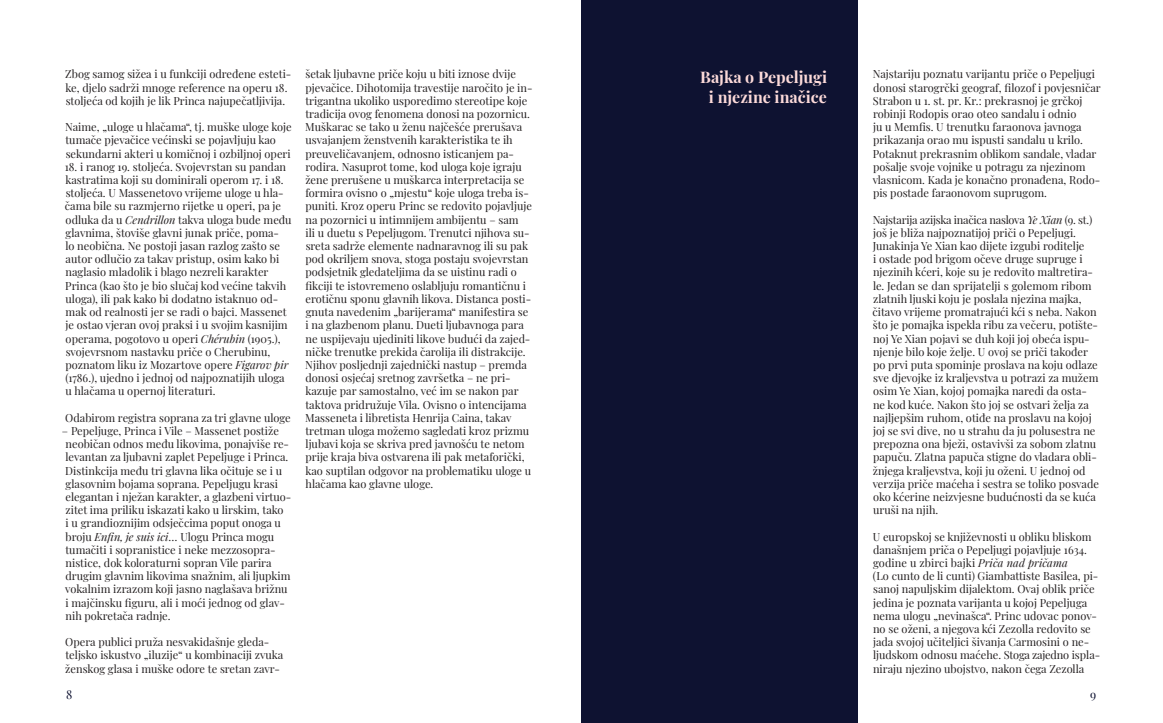
<style>
.page{position:relative;width:1163px;height:723px;background:#fff}
.page>*{position:absolute;margin:0;border:0;box-sizing:border-box;transform-origin:0 0}
.t1{font:700 16px "Playfair Display";color:#fcdad9}
.t2{font:12px "Playfair Display";color:#0e1231}
.t3{font:11px/13.2px "Playfair Display";color:#231f20}
.s1{font-style:italic}
</style>
<div class="page">
<div style="left:581px;top:0;width:276px;height:723px;background:#0e1231"></div>
<p class="t3" style="left:65px;top:67px;width:227px">Zbog samog sižea i u funkciji određene esteti&shy;ke, djelo sadrži mnoge reference na operu 18. stoljeća od kojih je lik Princa najupečatljivija.</p>
<p class="t3" style="left:65px;top:120px;width:228px">Naime, „uloge u hlačama“, tj. muške uloge koje tumače pjevačice većinski se pojavljuju kao sekundarni akteri u komičnoj i ozbiljnoj operi</p>
<p class="t3" style="left:65px;top:159px;width:228px">18. i ranog 19. stoljeća. Svojevrstan su pandan kastratima koji su dominirali operom 17. i 18. stoljeća. U Massenetovo vrijeme uloge u hla&shy;čama bile su razmjerno rijetke u operi, pa je odluka da u <span class="s1">Cendrillon</span> takva uloga bude među glavnima, štoviše glavni junak priče, poma-<br>lo neobična. Ne postoji jasan razlog zašto se autor odlučio za takav pristup, osim kako bi naglasio mladolik i blago nezreli karakter Princa (kao što je bio slučaj kod većine takvih uloga), ili pak kako bi dodatno istaknuo od&shy;mak od realnosti jer se radi o bajci. Massenet je ostao vjeran ovoj praksi i u svojim kasnijim operama, pogotovo u operi <span class="s1">Chérubin</span> (1905.), svojevrsnom nastavku priče o Cherubinu, poznatom liku iz Mozartove opere <span class="s1">Figarov pir </span>(1786.), ujedno i jednoj od najpoznatijih uloga u hlačama u opernoj literaturi.</p>
<p class="t3" style="left:65px;top:410px;width:227px">Odabirom registra soprana za tri glavne uloge</p>
<p class="t3" style="left:62px;top:423px;width:231px">– Pepeljuge, Princa i Vile – Massenet postiže neobičan odnos među likovima, ponajviše re&shy;levantan za ljubavni zaplet Pepeljuge i Princa.<br>Distinkcija među tri glavna lika očituje se i u glasovnim bojama soprana. Pepeljugu krasi elegantan i nježan karakter, a glazbeni virtuo&shy;zitet ima priliku iskazati kako u lirskim, tako<br>i u grandioznijim odsječcima poput onoga u broju <span class="s1">Enfin, je suis ici</span>… Ulogu Princa mogu tumačiti i sopranistice i neke mezzosopra&shy;nistice, dok koloraturni sopran Vile parira drugim glavnim likovima snažnim, ali ljupkim vokalnim izrazom koji jasno naglašava brižnu<br>i majčinsku figuru, ali i moći jednog od glav&shy;nih pokretača radnje.</p>
<p class="t3" style="left:65px;top:634px;width:219px">Opera publici pruža nesvakidašnje gleda&shy;teljsko iskustvo „iluzije“ u kombinaciji zvuka ženskog glasa i muške odore te sretan zavr-</p>
<p class="t3" style="left:305px;top:67px;width:229px">šetak ljubavne priče koju u biti iznose dvije pjevačice. Dihotomija travestije naročito je in&shy;trigantna ukoliko usporedimo stereotipe koje tradicija ovog fenomena donosi na pozornicu.<br>Muškarac se tako u ženu najčešće prerušava usvajanjem ženstvenih karakteristika te ih preuveličavanjem, odnosno isticanjem pa&shy;rodira. Nasuprot tome, kod uloga koje igraju žene prerušene u muškarca interpretacija se formira ovisno o „mjestu“ koje uloga treba is&shy;puniti. Kroz operu Princ se redovito pojavljuje na pozornici u intimnijem ambijentu – sam<br>ili u duetu s Pepeljugom. Trenutci njihova su&shy;sreta sadrže elemente nadnaravnog ili su pak pod okriljem snova, stoga postaju svojevrstan podsjetnik gledateljima da se uistinu radi o fikciji te istovremeno oslabljuju romantičnu i erotičnu sponu glavnih likova. Distanca posti&shy;gnuta navedenim „barijerama“ manifestira se i na glazbenom planu. Dueti ljubavnoga para ne uspijevaju ujediniti likove budući da zajed&shy;ničke trenutke prekida čarolija ili distrakcije.<br>Njihov posljednji zajednički nastup – premda donosi osjećaj sretnog završetka – ne pri&shy;kazuje par samostalno, već im se nakon par taktova pridružuje Vila. Ovisno o intencijama Masseneta i libretista Henrija Caina, takav tretman uloga možemo sagledati kroz prizmu ljubavi koja se skriva pred javnošću te netom prije kraja biva ostvarena ili pak metaforički, kao suptilan odgovor na problematiku uloge u hlačama kao glavne uloge.</p>
<p class="t3" style="left:872px;top:67px;width:229px">Najstariju poznatu varijantu priče o Pepeljugi donosi starogrčki geograf, filozof i povjesničar</p>
<p class="t1" style="left:700px;top:65px;width:128px">Bajka o Pepeljugi</p>
<p class="t1" style="left:708px;top:85px;width:119px">i njezine inačice</p>
<p class="t3" style="left:872px;top:93px;width:229px">Strabon u 1. st. pr. Kr.: prekrasnoj je grčkoj robinji Rodopis orao oteo sandalu i odnio<br>ju u Memfis. U trenutku faraonova javnoga prikazanja orao mu ispusti sandalu u krilo.<br>Potaknut prekrasnim oblikom sandale, vladar pošalje svoje vojnike u potragu za njezinom vlasnicom. Kada je konačno pronađena, Rodo&shy;pis postade faraonovom suprugom.</p>
<p class="t3" style="left:872px;top:212px;width:228px">Najstarija azijska inačica naslova <span class="s1">Ye Xian</span> (9. st.) još je bliža najpoznatijoj priči o Pepeljugi.<br>Junakinja Ye Xian kao dijete izgubi roditelje<br>i ostade pod brigom očeve druge supruge i njezinih kćeri, koje su je redovito maltretira&shy;le. Jedan se dan sprijatelji s golemom ribom zlatnih ljuski koju je poslala njezina majka, čitavo vrijeme promatrajući kći s neba. Nakon što je pomajka ispekla ribu za večeru, potište&shy;noj Ye Xian pojavi se duh koji joj obeća ispu&shy;njenje bilo koje želje. U ovoj se priči također po prvi puta spominje proslava na koju odlaze sve djevojke iz kraljevstva u potrazi za mužem osim Ye Xian, kojoj pomajka naredi da osta&shy;ne kod kuće. Nakon što joj se ostvari želja za najljepšim ruhom, otiđe na proslavu na kojoj joj se svi dive, no u strahu da ju polusestra ne prepozna ona bježi, ostavivši za sobom zlatnu papuču. Zlatna papuča stigne do vladara obli&shy;žnjega kraljevstva, koji ju oženi. U jednoj od verzija priče maćeha i sestra se toliko posvade oko kćerine neizvjesne budućnosti da se kuća uruši na njih.</p>
<p class="t3" style="left:872px;top:529px;width:220px">U europskoj se književnosti u obliku bliskom današnjem priča o Pepeljugi pojavljuje 1634. godine u zbirci bajki <span class="s1">Priča nad pričama</span></p>
<p class="t3" style="left:872px;top:568px;width:229px">(Lo cunto de li cunti) Giambattiste Basilea, pi&shy;sanoj napuljskim dijalektom. Ovaj oblik priče jedina je poznata varijanta u kojoj Pepeljuga nema ulogu „nevinašca“. Princ udovac ponov&shy;no se oženi, a njegova kći Zezolla redovito se jada svojoj učiteljici šivanja Carmosini o ne&shy;ljudskom odnosu maćehe. Stoga zajedno ispla&shy;niraju njezino ubojstvo, nakon čega Zezolla</p>
<p class="t2" style="left:66px;top:685px;width:8px">8</p>
<p class="t2" style="left:1090px;top:685px;width:8px">9</p>
</div>
